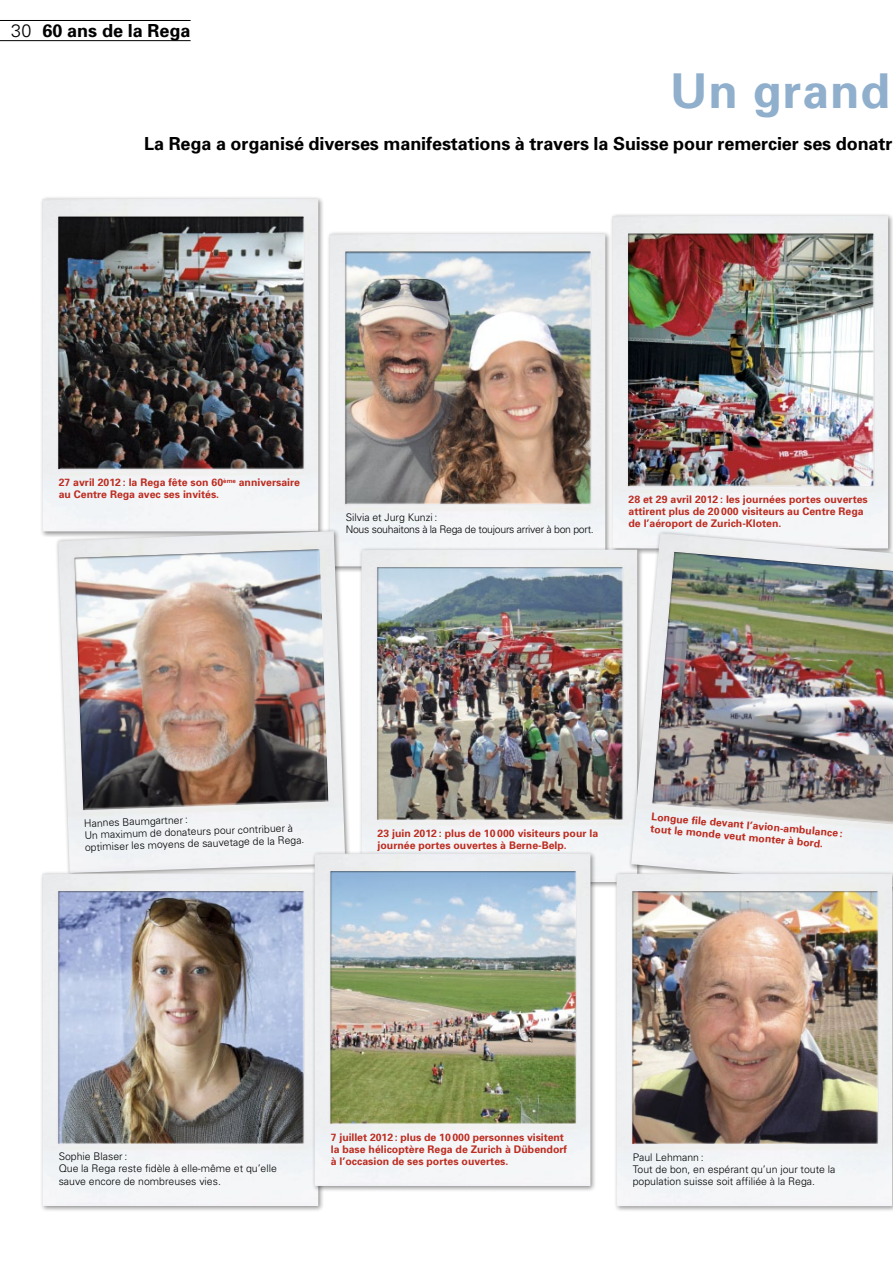
<style>
.page{position:relative;width:893px;height:1263px;background:#fff}
.page>*{position:absolute;margin:0;border:0;box-sizing:border-box;transform-origin:0 0}
.t1{font:700 48px "Univers";letter-spacing:.02em;color:#90afcc}
.t2{font:700 18px "Univers";letter-spacing:-.005em;color:#000}
.t3{font:300 18px "Univers";color:#000}
.t4{font:700 10.5px/12px "Univers";color:#bd2d21}
.t5{font:300 10.5px/12px "Univers";color:#000}
.t6{font:300 10.5px/12px "Univers";letter-spacing:-.025em;color:#000}
</style>
<div class="page">
<hr style="left:0;top:20px;width:191px;height:1px;background:#000">
<hr style="left:0;top:40px;width:191px;height:1px;background:#000">
<div style="left:39px;top:196px;width:286px;height:342px;background:#000;opacity:.45"></div>
<div style="left:43px;top:199px;width:275px;height:332px;background:#f0f2f5"></div>
<div style="left:58px;top:214px;width:247px;height:256px;background:#000;opacity:.75"></div>
<div style="left:326px;top:231px;width:286px;height:342px;background:#000;opacity:.45"></div>
<div style="left:330px;top:234px;width:275px;height:332px;background:#eff1f2"></div>
<div style="left:345px;top:249px;width:247px;height:256px;background:#000;opacity:.75"></div>
<div style="left:609px;top:213px;width:284px;height:342px;background:#000;opacity:.45"></div>
<div style="left:612px;top:216px;width:276px;height:330px;background:#eff1f3"></div>
<div style="left:628px;top:231px;width:247px;height:256px;background:#000;opacity:.75"></div>
<div style="left:55px;top:528px;width:297px;height:351px;background:#000;opacity:.45"></div>
<img style="left:58px;top:531px;width:287px;height:339px">
<img style="left:74px;top:547px;width:256px;height:264px">
<div style="left:358px;top:546px;width:286px;height:342px;background:#000;opacity:.45"></div>
<div style="left:361px;top:550px;width:267px;height:332px;background:#eff1f2"></div>
<div style="left:377px;top:565px;width:247px;height:255px;background:#000;opacity:.75"></div>
<img style="left:631px;top:533px;width:262px;height:337px">
<img style="left:652px;top:549px;width:241px;height:277px">
<div style="left:39px;top:870px;width:286px;height:342px;background:#000;opacity:.45"></div>
<img style="left:43px;top:873px;width:275px;height:333px">
<div style="left:58px;top:889px;width:247px;height:255px;background:#000;opacity:.75"></div>
<div style="left:312px;top:850px;width:285px;height:342px;background:#000;opacity:.45"></div>
<div style="left:315px;top:853px;width:275px;height:333px;background:#f0f2f5"></div>
<div style="left:330px;top:869px;width:248px;height:255px;background:#000;opacity:.75"></div>
<div style="left:613px;top:870px;width:280px;height:342px;background:#000;opacity:.45"></div>
<div style="left:617px;top:874px;width:275px;height:332px;background:#f0f2f5"></div>
<div style="left:632px;top:889px;width:247px;height:255px;background:#000;opacity:.75"></div>
<h2 class="t3" style="left:11px;top:20px;width:22px">30</h2>
<h2 class="t2" style="left:43px;top:19px;width:150px">60 ans de la Rega</h2>
<h3 class="t1" style="left:670px;top:60px;width:221px">Un grand</h3>
<p class="t2" style="left:144px;top:132px;width:750px">La Rega a organisé diverses manifestations à travers la Suisse pour remercier ses donatr</p>
<p class="t4" style="left:59px;top:476px;width:243px">27 avril 2012 : la Rega fête son 60<sup>ème</sup> anniversaire au Centre Rega avec ses invités.</p>
<p class="t6" style="left:346px;top:511px;width:250px">Silvia et Jurg Kunzi :<br>Nous souhaitons à la Rega de toujours arriver à bon port.</p>
<p class="t4" style="left:628px;top:493px;width:241px">28 et 29 avril 2012 : les journées portes ouvertes attirent plus de 20 000 visiteurs au Centre Rega de l’aéroport de Zurich-Kloten.</p>
<p class="t5" style="left:84px;top:817px;width:221px;rotate:-2deg">Hannes Baumgartner :<br>Un maximum de donateurs pour contribuer à optimiser les moyens de sauvetage de la Rega.</p>
<p class="t4" style="left:378px;top:827px;width:222px">23 juin 2012 : plus de 10 000 visiteurs pour la journée portes ouvertes à Berne-Belp.</p>
<p class="t4" style="left:652px;top:810px;width:193px;rotate:5deg">Longue file devant l’avion-ambulance : tout le monde veut monter à bord.</p>
<p class="t5" style="left:59px;top:1150px;width:220px">Sophie Blaser :<br>Que la Rega reste fidèle à elle-même et qu’elle sauve encore de nombreuses vies.</p>
<p class="t4" style="left:331px;top:1130px;width:238px">7 juillet 2012 : plus de 10 000 personnes visitent la base hélicoptère Rega de Zurich à Dübendorf à l’occasion de ses portes ouvertes.</p>
<p class="t5" style="left:633px;top:1150px;width:204px">Paul Lehmann :<br>Tout de bon, en espérant qu’un jour toute la population suisse soit affiliée à la Rega.</p>
</div>
